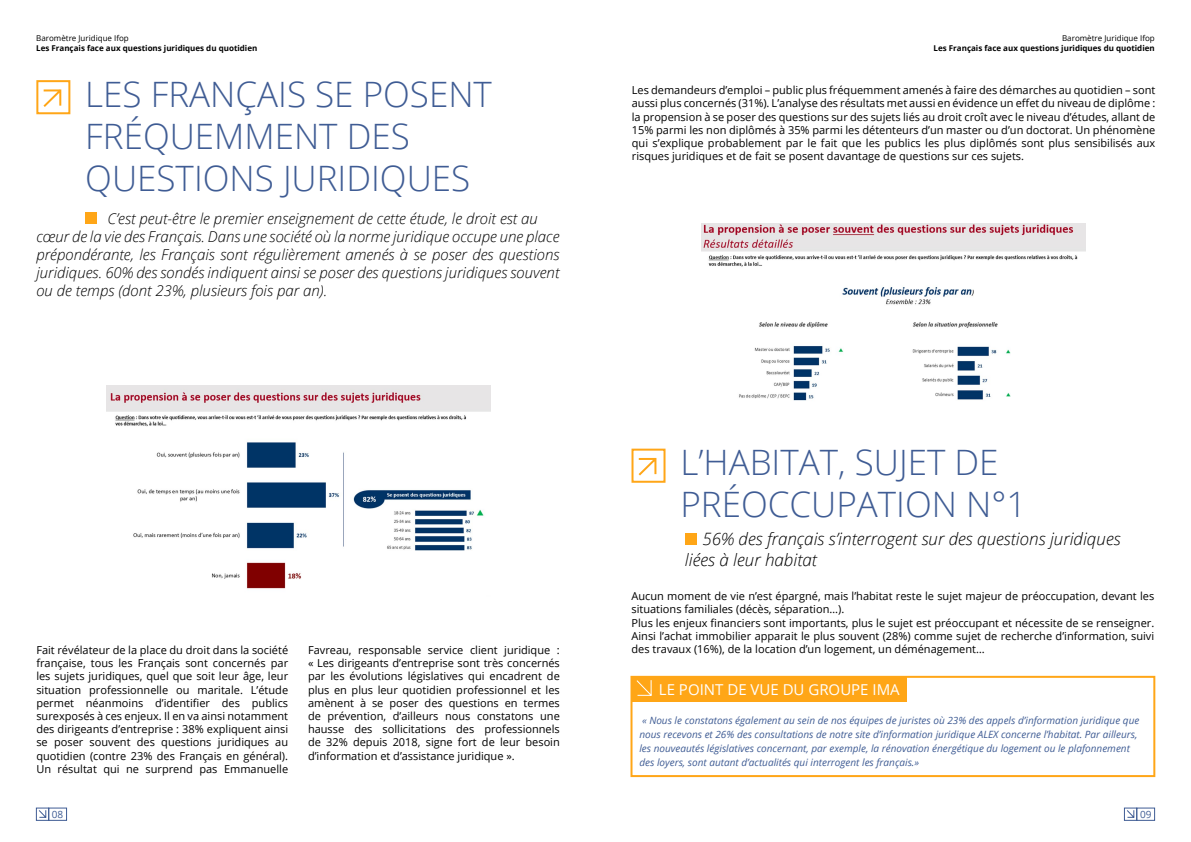
<style>
.page{position:relative;width:1191px;height:842px;background:#fff}
.page>*{position:absolute;margin:0;border:0;box-sizing:border-box;transform-origin:0 0}
.t1{font:300 35px/42px "Open Sans";color:#3f5c94}
.t2{font:italic 300 17px/20.4px "Open Sans";color:#000}
.t3{font:italic 300 15px/18px "Open Sans";color:#000}
.t4{font:15px "Open Sans";color:#fff}
.t5{font:11px/13.2px "Open Sans";color:#000;text-align:justify}
.t6{font:italic 10px/14px "Open Sans";color:#3f5c94}
.t7{font:10px "Open Sans";color:#3f5c94}
.t8{font:700 8px "Open Sans";color:#000}
.t9{font:8px "Open Sans";color:#000}
</style>
<div class="page">
<svg style="left:39px;top:810px;width:8px;height:8px"></svg>
<div style="left:36px;top:808px;width:13px;height:13px;border:1px solid #3f5c94"></div>
<div style="left:48px;top:808px;width:19px;height:13px;border:1px solid #3f5c94"></div>
<svg style="left:1127px;top:810px;width:7px;height:8px"></svg>
<div style="left:1124px;top:808px;width:13px;height:13px;border:1px solid #3f5c94"></div>
<div style="left:1136px;top:808px;width:19px;height:13px;border:1px solid #3f5c94"></div>
<svg style="left:43px;top:89px;width:19px;height:18px"></svg>
<div style="left:36px;top:80px;width:34px;height:34px;border:2px solid #ffa617"></div>
<div style="left:85px;top:212px;width:12px;height:12px;background:#ffa617"></div>
<svg style="left:638px;top:457px;width:19px;height:19px"></svg>
<div style="left:631px;top:449px;width:34px;height:34px;border:2px solid #ffa617"></div>
<div style="left:685px;top:534px;width:11px;height:11px;background:#ffa617"></div>
<img style="left:106px;top:386px;width:384px;height:203px">
<img style="left:701px;top:224px;width:384px;height:177px">
<div style="left:631px;top:676px;width:276px;height:25px;background:#ffa617"></div>
<div style="left:630px;top:676px;width:525px;height:101px;border:2px solid #ffa617"></div>
<svg style="left:636px;top:680px;width:16px;height:16px"></svg>
<p class="t9" style="left:36px;top:33px;width:94px">Baromètre Juridique Ifop</p>
<p class="t8" style="left:36px;top:42px;width:223px">Les Français face aux questions juridiques du quotidien</p>
<h1 class="t1" style="left:85px;top:72px;width:408px">LES FRANÇAIS SE POSENT<br>FRÉQUEMMENT DES<br>QUESTIONS JURIDIQUES</h1>
<p class="t3" style="left:36px;top:209px;width:524px;text-indent:71px">C’est peut-être le premier enseignement de cette étude, le droit est au cœur de la vie des Français. Dans une société où la norme juridique occupe une place prépondérante, les Français sont régulièrement amenés à se poser des questions juridiques. 60% des sondés indiquent ainsi se poser des questions juridiques souvent ou de temps (dont 23%, plusieurs fois par an).</p>
<p class="t5" style="left:36px;top:643px;width:253px">Fait révélateur de la place du droit dans la société française, tous les Français sont concernés par les sujets juridiques, quel que soit leur âge, leur situation professionnelle ou maritale. L’étude permet néanmoins d’identifier des publics surexposés à ces enjeux. Il en va ainsi notamment des dirigeants d’entreprise : 38% expliquent ainsi se poser souvent des questions juridiques au quotidien (contre 23% des Français en général).<br>Un résultat qui ne surprend pas Emmanuelle</p>
<p class="t5" style="left:308px;top:643px;width:253px">Favreau, responsable service client juridique : « Les dirigeants d’entreprise sont très concernés par les évolutions législatives qui encadrent de plus en plus leur quotidien professionnel et les amènent à se poser des questions en termes de prévention, d’ailleurs nous constatons une hausse des sollicitations des professionnels de 32% depuis 2018, signe fort de leur besoin d’information et d’assistance juridique ».</p>
<p class="t9" style="left:1062px;top:33px;width:94px">Baromètre Juridique Ifop</p>
<p class="t8" style="left:933px;top:42px;width:223px">Les Français face aux questions juridiques du quotidien</p>
<p class="t5" style="left:632px;top:83px;width:525px">Les demandeurs d’emploi – public plus fréquemment amenés à faire des démarches au quotidien – sont aussi plus concernés (31%). L’analyse des résultats met aussi en évidence un effet du niveau de diplôme : la propension à se poser des questions sur des sujets liés au droit croît avec le niveau d’études, allant de 15% parmi les non diplômés à 35% parmi les détenteurs d’un master ou d’un doctorat. Un phénomène qui s’explique probablement par le fait que les publics les plus diplômés sont plus sensibilisés aux risques juridiques et de fait se posent davantage de questions sur ces sujets.</p>
<h1 class="t1" style="left:680px;top:441px;width:347px">L’HABITAT, SUJET DE<br>PRÉOCCUPATION N°1</h1>
<h2 class="t2" style="left:685px;top:528px;width:437px;text-indent:18px">56% des français s’interrogent sur des questions juridiques liées à leur habitat</h2>
<p class="t5" style="left:631px;top:589px;width:524px;text-align:left">Aucun moment de vie n’est épargné, mais l’habitat reste le sujet majeur de préoccupation, devant les situations familiales (décès, séparation…).<br>Plus les enjeux financiers sont importants, plus le sujet est préoccupant et nécessite de se renseigner.<br>Ainsi l’achat immobilier apparait le plus souvent (28%) comme sujet de recherche d’information, suivi des travaux (16%), de la location d’un logement, un déménagement…</p>
<h3 class="t4" style="left:659px;top:679px;width:242px">LE POINT DE VUE DU GROUPE IMA</h3>
<p class="t6" style="left:639px;top:713px;width:501px">« Nous le constatons également au sein de nos équipes de juristes où 23% des appels d’information juridique que nous recevons et 26% des consultations de notre site d’information juridique ALEX concerne l’habitat. Par ailleurs, les nouveautés législatives concernant, par exemple, la rénovation énergétique du logement ou le plafonnement des loyers, sont autant d’actualités qui interrogent les français.»</p>
<p class="t7" style="left:52px;top:807px;width:13px">08</p>
<p class="t7" style="left:1140px;top:807px;width:13px">09</p>
</div>
